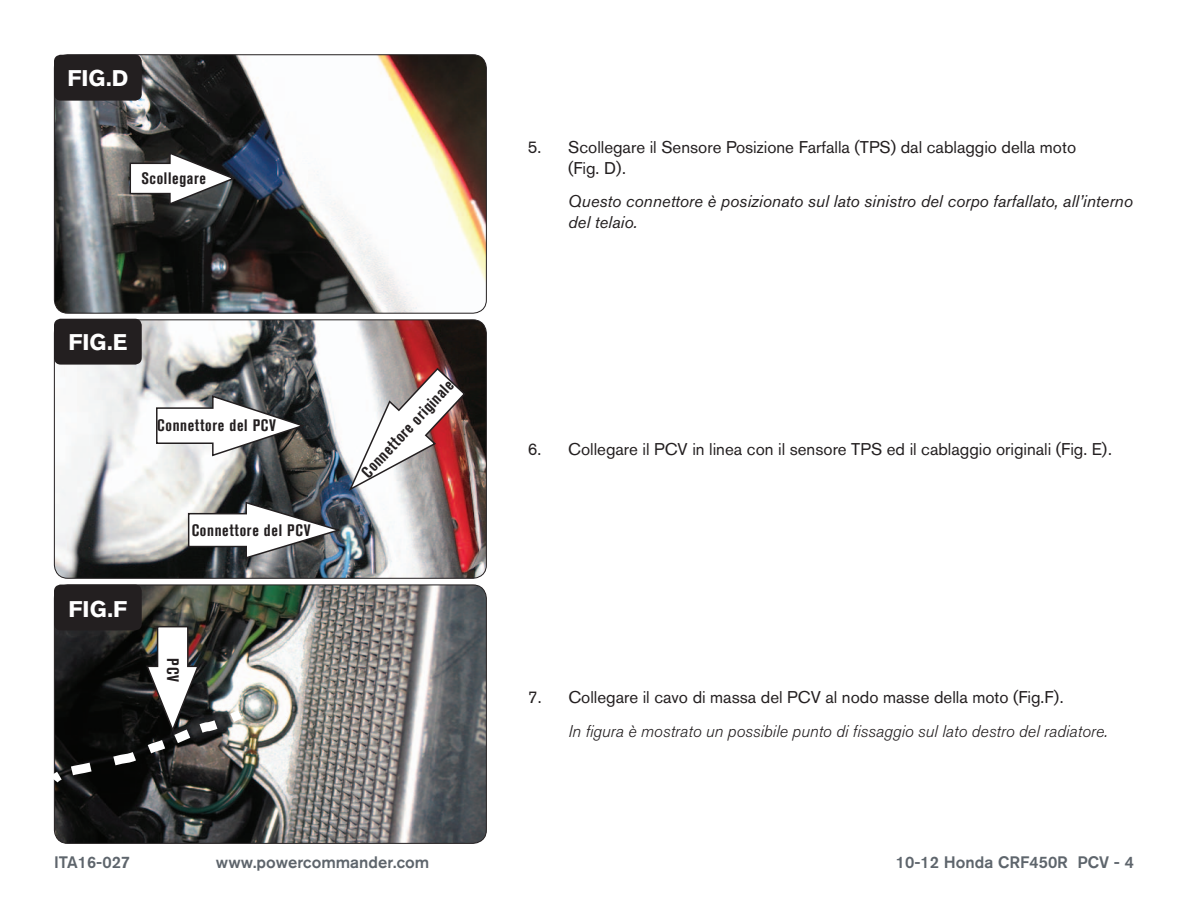
<style>
.page{position:relative;width:1188px;height:918px;background:#fff}
.page>*{position:absolute;margin:0;border:0;box-sizing:border-box;transform-origin:0 0}
.t1{font:700 22.5px "Akzidenz Grotesk BQ";color:#fff}
.Bodycopy{font:16.8px/20.2px "Akzidenz Grotesk BQ";color:#231f20}
.Bodycopy-2{font:italic 16.8px/20.2px "Akzidenz Grotesk BQ";color:#231f20}
.Bodycopy-3{font:italic 300 16.8px "Akzidenz Grotesk BQ";color:#231f20}
.Callouts{font:700 condensed 16.5px "Akzidenz Grotesk BQ";letter-spacing:.04em;color:#231f20}
.t2{font:500 16.5px "Akzidenz Grotesk BQ";color:#5e656c}
</style>
<div class="page">
<img style="left:54px;top:55px;width:431px;height:257px">
<div style="left:54px;top:54px;width:433px;height:260px;border:1px solid #231f20;border-radius:14px"></div>
<img style="left:54px;top:320px;width:431px;height:258px">
<div style="left:54px;top:319px;width:433px;height:260px;border:1px solid #231f20;border-radius:14px"></div>
<img style="left:54px;top:585px;width:432px;height:258px">
<div style="left:54px;top:55px;width:88px;height:46px;background:#231f20;border-radius:7px"></div>
<div style="left:54px;top:319px;width:88px;height:46px;background:#231f20;border-radius:7px"></div>
<div style="left:54px;top:585px;width:88px;height:45px;background:#231f20;border-radius:7px"></div>
<svg style="left:129px;top:151px;width:109px;height:55px"></svg>
<svg style="left:155px;top:394px;width:152px;height:63px"></svg>
<svg style="left:187px;top:501px;width:157px;height:59px"></svg>
<img style="left:347px;top:367px;width:120px;height:126px">
<svg style="left:53px;top:625px;width:196px;height:164px;background:#454544"></svg>
<p class="t1" style="left:67px;top:65px;width:62px">FIG.D</p>
<p class="Callouts" style="left:141px;top:169px;width:66px">Scollegare</p>
<p class="t1" style="left:68px;top:329px;width:61px">FIG.E</p>
<p class="Callouts" style="left:157px;top:416px;width:120px">Connettore del PCV</p>
<p class="t1" style="left:69px;top:596px;width:60px">FIG.F</p>
<p class="Callouts" style="left:192px;top:521px;width:120px">Connettore del PCV</p>
<p class="Callouts" style="left:182px;top:658px;width:25px;rotate:90deg">PCV</p>
<p class="Callouts" style="left:358px;top:468px;width:128px;rotate:-47deg">Connettore originale</p>
<p class="Bodycopy" style="left:568px;top:137px;width:510px;text-indent:-40px">5. Scollegare il Sensore Posizione Farfalla (TPS) dal cablaggio della moto (Fig. D).</p>
<p class="Bodycopy-2" style="left:568px;top:191px;width:566px">Questo connettore è posizionato sul lato sinistro del corpo farfallato, all’interno del telaio.</p>
<p class="Bodycopy" style="left:528px;top:439px;width:586px">6. Collegare il PCV in linea con il sensore TPS ed il cablaggio originali (Fig. E).</p>
<p class="Bodycopy" style="left:528px;top:687px;width:537px">7. Collegare il cavo di massa del PCV al nodo masse della moto (Fig.F).</p>
<p class="Bodycopy-3" style="left:568px;top:722px;width:541px">In figura è mostrato un possibile punto di fissaggio sul lato destro del radiatore.</p>
<p class="t2" style="left:54px;top:852px;width:78px">ITA16-027</p>
<p class="t2" style="left:216px;top:852px;width:215px">www.powercommander.com</p>
<p class="t2" style="left:896px;top:852px;width:240px">10-12 Honda CRF450R PCV - 4</p>
</div>
